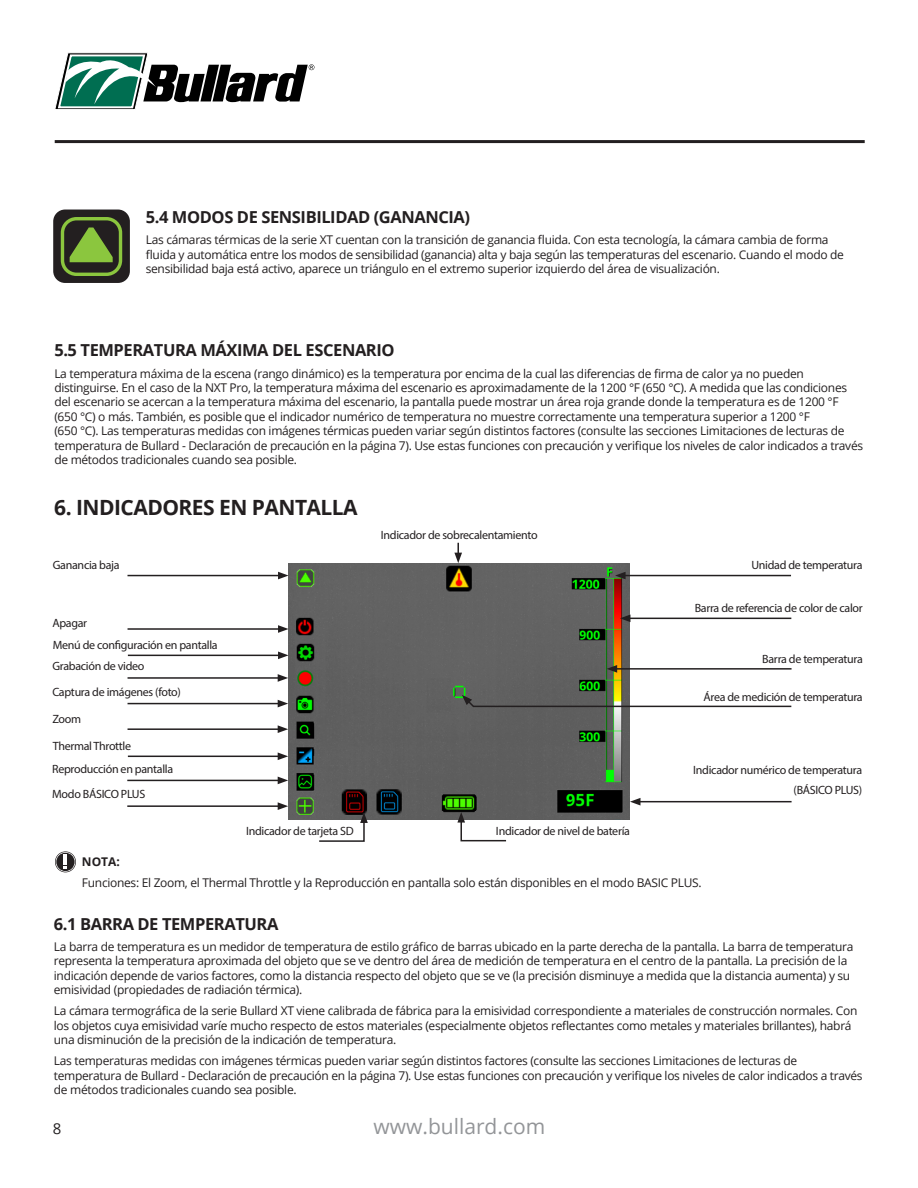
<style>
.page{position:relative;width:918px;height:1188px;background:#fff}
.page>*{position:absolute;margin:0;border:0;box-sizing:border-box;transform-origin:0 0}
.t1{font:700 21px "Open Sans";letter-spacing:-.025em;color:#231f20}
.t2{font:21px "Open Sans";color:#939598}
.t3{font:700 16.5px "Open Sans";letter-spacing:-.025em;color:#231f20}
.t4{font:15px "Open Sans";color:#231f20}
.t5{font:12px/14.4px "Open Sans";letter-spacing:-.025em;color:#231f20}
.t6{font:12px "Myriad Pro";letter-spacing:-.025em;color:#231f20}
.t7{font:700 12px "Open Sans";color:#231f20}
</style>
<div class="page">
<hr style="left:55px;top:140px;width:810px;height:3px;background:#231f20">
<svg style="left:55px;top:52px;width:259px;height:58px"></svg>
<img style="left:289px;top:563px;width:341px;height:256px">
<hr style="left:128px;top:575px;width:152px;height:1px;background:#231f20">
<svg style="left:278px;top:572px;width:11px;height:7px"></svg>
<hr style="left:128px;top:628px;width:152px;height:2px;background:#231f20">
<svg style="left:278px;top:625px;width:11px;height:8px"></svg>
<hr style="left:128px;top:655px;width:152px;height:1px;background:#231f20">
<svg style="left:278px;top:652px;width:11px;height:7px"></svg>
<hr style="left:128px;top:677px;width:152px;height:2px;background:#231f20">
<svg style="left:278px;top:674px;width:10px;height:8px"></svg>
<hr style="left:128px;top:703px;width:152px;height:1px;background:#231f20">
<svg style="left:278px;top:700px;width:10px;height:7px"></svg>
<hr style="left:128px;top:728px;width:152px;height:2px;background:#231f20">
<svg style="left:278px;top:725px;width:10px;height:8px"></svg>
<hr style="left:128px;top:756px;width:152px;height:1px;background:#231f20">
<svg style="left:278px;top:752px;width:10px;height:8px"></svg>
<hr style="left:127px;top:780px;width:153px;height:1px;background:#231f20">
<svg style="left:278px;top:777px;width:10px;height:7px"></svg>
<hr style="left:127px;top:805px;width:153px;height:2px;background:#231f20">
<svg style="left:278px;top:802px;width:10px;height:8px"></svg>
<svg style="left:454px;top:543px;width:8px;height:20px"></svg>
<hr style="left:623px;top:575px;width:168px;height:1px;background:#231f20">
<svg style="left:615px;top:572px;width:11px;height:7px"></svg>
<hr style="left:628px;top:618px;width:163px;height:1px;background:#231f20">
<svg style="left:620px;top:615px;width:10px;height:7px"></svg>
<hr style="left:615px;top:668px;width:177px;height:2px;background:#231f20">
<svg style="left:607px;top:665px;width:10px;height:8px"></svg>
<svg style="left:462px;top:695px;width:330px;height:13px"></svg>
<hr style="left:638px;top:801px;width:154px;height:1px;background:#231f20">
<svg style="left:630px;top:798px;width:10px;height:8px"></svg>
<svg style="left:457px;top:812px;width:51px;height:30px"></svg>
<svg style="left:318px;top:812px;width:50px;height:30px"></svg>
<div style="left:53px;top:210px;width:77px;height:73px;background:#231f20;border-radius:12px"></div>
<div style="left:61px;top:217px;width:61px;height:59px;border:3px solid #8bc63e;border-radius:14px"></div>
<svg style="left:70px;top:227px;width:43px;height:35px"></svg>
<svg style="left:55px;top:851px;width:21px;height:21px"></svg>
<p class="t3" style="left:146px;top:206px;width:326px">5.4 MODOS DE SENSIBILIDAD (GANANCIA)</p>
<p class="t5" style="left:146px;top:233px;width:700px">Las cámaras térmicas de la serie XT cuentan con la transición de ganancia fluida. Con esta tecnología, la cámara cambia de forma fluida y automática entre los modos de sensibilidad (ganancia) alta y baja según las temperaturas del escenario. Cuando el modo de sensibilidad baja está activo, aparece un triángulo en el extremo superior izquierdo del área de visualización.</p>
<p class="t3" style="left:54px;top:339px;width:342px">5.5 TEMPERATURA MÁXIMA DEL ESCENARIO</p>
<p class="t5" style="left:54px;top:366px;width:810px">La temperatura máxima de la escena (rango dinámico) es la temperatura por encima de la cual las diferencias de firma de calor ya no pueden distinguirse. En el caso de la NXT Pro, la temperatura máxima del escenario es aproximadamente de la 1200 °F (650 °C). A medida que las condiciones del escenario se acercan a la temperatura máxima del escenario, la pantalla puede mostrar un área roja grande donde la temperatura es de 1200 °F (650 °C) o más. También, es posible que el indicador numérico de temperatura no muestre correctamente una temperatura superior a 1200 °F<br>(650 °C). Las temperaturas medidas con imágenes térmicas pueden variar según distintos factores (consulte las secciones Limitaciones de lecturas de temperatura de Bullard - Declaración de precaución en la página 7). Use estas funciones con precaución y verifique los niveles de calor indicados a través de métodos tradicionales cuando sea posible.</p>
<p class="t1" style="left:54px;top:493px;width:305px">6. INDICADORES EN PANTALLA</p>
<p class="t6" style="left:53px;top:558px;width:68px">Ganancia baja</p>
<p class="t6" style="left:52px;top:616px;width:36px">Apagar</p>
<p class="t6" style="left:53px;top:638px;width:166px">Menú de configuración en pantalla</p>
<p class="t6" style="left:52px;top:659px;width:94px">Grabación de video</p>
<p class="t6" style="left:52px;top:684px;width:130px">Captura de imágenes (foto)</p>
<p class="t6" style="left:52px;top:712px;width:30px">Zoom</p>
<p class="t6" style="left:53px;top:739px;width:80px">Thermal Throttle</p>
<p class="t6" style="left:52px;top:761px;width:123px">Reproducción en pantalla</p>
<p class="t6" style="left:52px;top:787px;width:95px">Modo BÁSICO PLUS</p>
<p class="t6" style="left:381px;top:527px;width:158px">Indicador de sobrecalentamiento</p>
<p class="t6" style="left:246px;top:823px;width:109px">Indicador de tarjeta SD</p>
<p class="t6" style="left:496px;top:823px;width:136px">Indicador de nivel de batería</p>
<p class="t6" style="left:751px;top:558px;width:113px">Unidad de temperatura</p>
<p class="t6" style="left:695px;top:601px;width:170px">Barra de referencia de color de calor</p>
<p class="t6" style="left:762px;top:651px;width:102px">Barra de temperatura</p>
<p class="t6" style="left:704px;top:689px;width:161px">Área de medición de temperatura</p>
<p class="t6" style="left:693px;top:763px;width:171px">Indicador numérico de temperatura</p>
<p class="t6" style="left:794px;top:783px;width:70px">(BÁSICO PLUS)</p>
<p class="t7" style="left:82px;top:854px;width:39px">NOTA:</p>
<p class="t5" style="left:82px;top:875px;width:621px">Funciones: El Zoom, el Thermal Throttle y la Reproducción en pantalla solo están disponibles en el modo BASIC PLUS.</p>
<p class="t3" style="left:54px;top:912px;width:226px">6.1 BARRA DE TEMPERATURA</p>
<p class="t5" style="left:54px;top:939px;width:801px">La barra de temperatura es un medidor de temperatura de estilo gráfico de barras ubicado en la parte derecha de la pantalla. La barra de temperatura representa la temperatura aproximada del objeto que se ve dentro del área de medición de temperatura en el centro de la pantalla. La precisión de la indicación depende de varios factores, como la distancia respecto del objeto que se ve (la precisión disminuye a medida que la distancia aumenta) y su emisividad (propiedades de radiación térmica).</p>
<p class="t5" style="left:54px;top:1003px;width:805px">La cámara termográfica de la serie Bullard XT viene calibrada de fábrica para la emisividad correspondiente a materiales de construcción normales. Con los objetos cuya emisividad varíe mucho respecto de estos materiales (especialmente objetos reflectantes como metales y materiales brillantes), habrá una disminución de la precisión de la indicación de temperatura.</p>
<p class="t5" style="left:54px;top:1053px;width:810px">Las temperaturas medidas con imágenes térmicas pueden variar según distintos factores (consulte las secciones Limitaciones de lecturas de temperatura de Bullard - Declaración de precaución en la página 7). Use estas funciones con precaución y verifique los niveles de calor indicados a través de métodos tradicionales cuando sea posible.</p>
<p class="t4" style="left:53px;top:1118px;width:10px">8</p>
<p class="t2" style="left:373px;top:1112px;width:173px">www.bullard.com</p>
</div>
